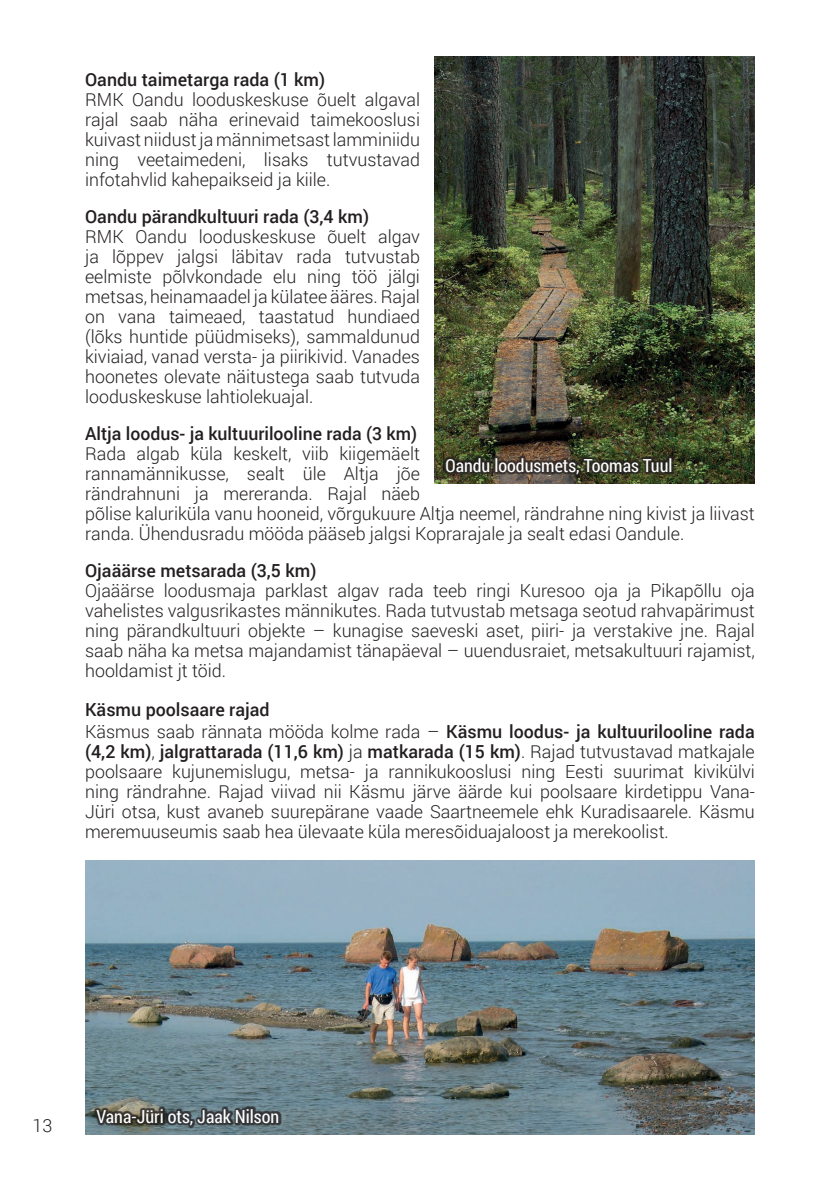
<style>
.page{position:relative;width:840px;height:1191px;background:#fff}
.page>*{position:absolute;margin:0;border:0;box-sizing:border-box;transform-origin:0 0}
.t1{font:300 18px/20px "Roboto";color:#231f20;text-align:justify}
.t2{font:500 18px/21.8px "Roboto";color:#231f20}
.t3{font:18px "Roboto Condensed";color:#fff}
.s1{font-weight:300}
.s2{font-weight:500}
</style>
<div class="page">
<img style="left:434px;top:57px;width:320px;height:426px">
<img style="left:85px;top:860px;width:669px;height:274px">
<div style="left:443px;top:455px;width:230px;height:22px;background:#231f20;opacity:.75"></div>
<div style="left:94px;top:1106px;width:187px;height:22px;background:#231f20;opacity:.75"></div>
<p class="t2" style="left:85px;top:68px;width:241px">Oandu taimetarga rada (1 km)</p>
<p class="t1" style="left:85px;top:89px;width:336px">RMK Oandu looduskeskuse õuelt algaval rajal saab näha erinevaid taimekooslusi kuivast niidust ja männimetsast lamminiidu ning veetaimedeni, lisaks tutvustavad infotahvlid kahepaikseid ja kiile.</p>
<p class="t2" style="left:85px;top:205px;width:285px">Oandu pärandkultuuri rada (3,4 km)</p>
<p class="t1" style="left:85px;top:226px;width:336px">RMK Oandu looduskeskuse õuelt algav ja lõppev jalgsi läbitav rada tutvustab eelmiste põlvkondade elu ning töö jälgi metsas, heinamaadel ja külatee ääres. Rajal on vana taimeaed, taastatud hundiaed (lõks huntide püüdmiseks), sammaldunud kiviaiad, vanad versta- ja piirikivid. Vanades hoonetes olevate näitustega saab tutvuda looduskeskuse lahtiolekuajal.</p>
<p class="t2" style="left:85px;top:422px;width:333px">Altja loodus- ja kultuurilooline rada (3 km)</p>
<p class="t1" style="left:85px;top:443px;width:670px;text-align:left">Rada algab küla keskelt, viib kiigemäelt<br>rannamännikusse, sealt üle Altja jõe<br>rändrahnuni ja mereranda. Rajal näeb<br>põlise kaluriküla vanu hooneid, võrgukuure Altja neemel, rändrahne ning kivist ja liivast randa. Ühendusradu mööda pääseb jalgsi Koprarajale ja sealt edasi Oandule.</p>
<p class="t2" style="left:85px;top:559px;width:233px">Ojaäärse metsarada (3,5 km)</p>
<p class="t1" style="left:85px;top:580px;width:671px">Ojaäärse loodusmaja parklast algav rada teeb ringi Kuresoo oja ja Pikapõllu oja vahelistes valgusrikastes männikutes. Rada tutvustab metsaga seotud rahvapärimust ning pärandkultuuri objekte – kunagise saeveski aset, piiri- ja verstakive jne. Rajal saab näha ka metsa majandamist tänapäeval – uuendusraiet, metsakultuuri rajamist, hooldamist jt töid.</p>
<p class="t2" style="left:85px;top:698px;width:670px">Käsmu poolsaare rajad<br><span class="s1">Käsmus saab rännata mööda kolme rada –</span> Käsmu loodus- ja kultuurilooline rada</p>
<p class="t1" style="left:85px;top:740px;width:671px"><span class="s2">(4,2 km)</span>, <span class="s2">jalgrattarada (11,6 km)</span> ja <span class="s2">matkarada (15 km)</span>. Rajad tutvustavad matkajale poolsaare kujunemislugu, metsa- ja rannikukooslusi ning Eesti suurimat kivikülvi ning rändrahne. Rajad viivad nii Käsmu järve äärde kui poolsaare kirdetippu Vana-Jüri otsa, kust avaneb suurepärane vaade Saartneemele ehk Kuradisaarele. Käsmu meremuuseumis saab hea ülevaate küla meresõiduajaloost ja merekoolist.</p>
<p class="t3" style="left:445px;top:453px;width:228px">Oandu loodusmets, Toomas Tuul</p>
<p class="t1" style="left:33px;top:1115px;width:21px">13</p>
<p class="t3" style="left:96px;top:1104px;width:184px">Vana-Jüri ots, Jaak Nilson</p>
</div>
